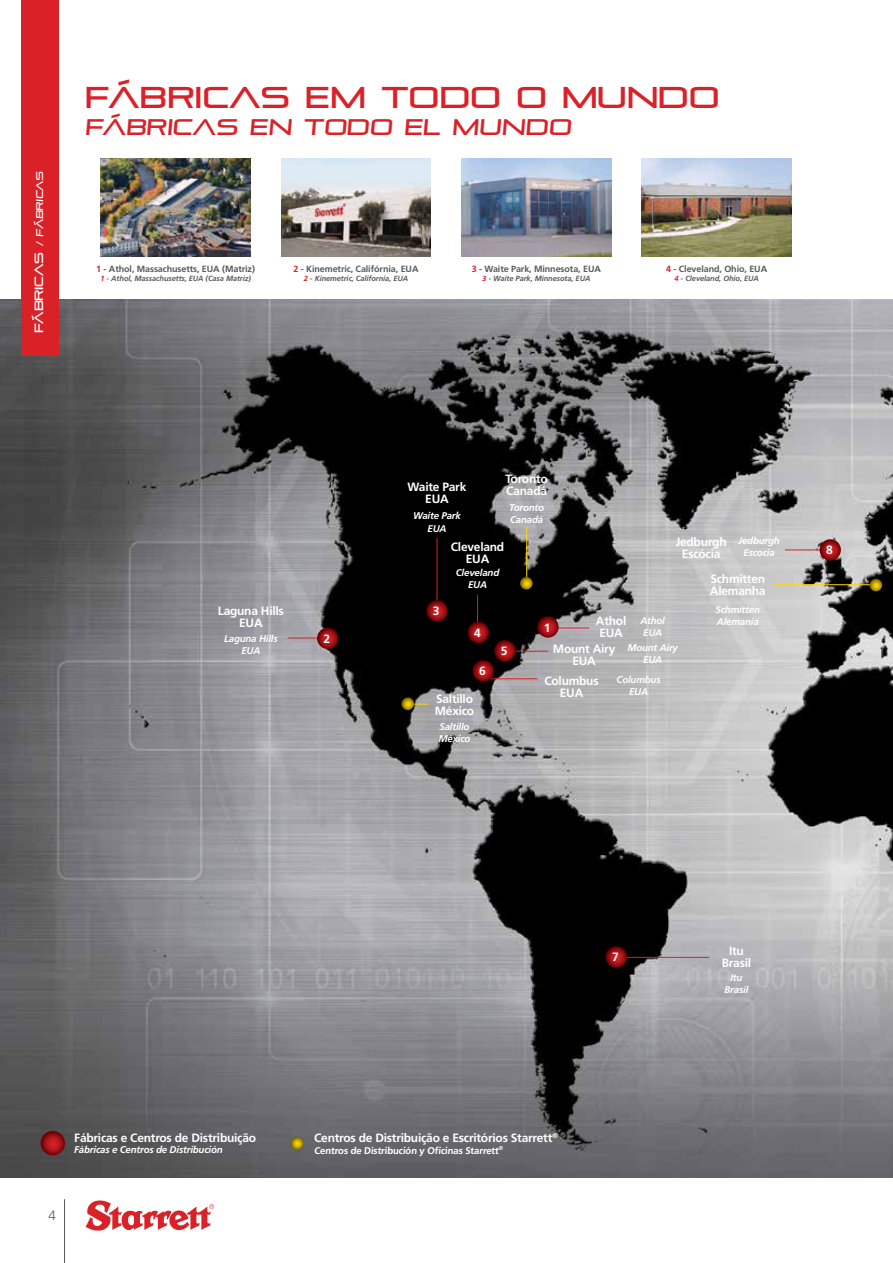
<style>
.page{position:relative;width:893px;height:1263px;background:#fff}
.page>*{position:absolute;margin:0;border:0;box-sizing:border-box;transform-origin:0 0}
.t1{font:30px "Pirulen";color:#da2128}
.t2{font:22.5px "Pirulen";color:#da2128}
.t3{font:300 13.5px "Frutiger LT Std";color:#58595b}
.t4{font:700 12px/12px "Frutiger LT Std";letter-spacing:-.02em;color:#fff;text-align:center}
.t5{font:italic 700 9.75px/12px "Frutiger LT Std";letter-spacing:-.02em;color:#fff;text-align:center}
.t6{font:700 9.75px "Frutiger LT Std";color:#fff}
.t7{font:9.75px "Pirulen";color:#fff}
.t8{font:700 9px "Frutiger LT Std";letter-spacing:-.01em;color:#58595b}
.t9{font:italic 700 7.5px "Frutiger LT Std";letter-spacing:-.01em;color:#58595b}
.s1{font-size:12px}
.s2{color:#da2128}
</style>
<div class="page">
<img style="left:0;top:300px;width:893px;height:878px">
<img style="left:101px;top:158px;width:149px;height:99px">
<img style="left:281px;top:158px;width:150px;height:99px">
<img style="left:462px;top:158px;width:149px;height:99px">
<img style="left:642px;top:158px;width:149px;height:99px">
<hr style="left:626px;top:957px;width:83px;height:1px;background:#da2128">
<hr style="left:785px;top:549px;width:45px;height:1px;background:#da2128">
<hr style="left:773px;top:584px;width:103px;height:1px;background:#ffd800">
<svg style="left:291px;top:1137px;width:12px;height:12px"></svg>
<svg style="left:41px;top:1131px;width:24px;height:24px"></svg>
<svg style="left:820px;top:539px;width:21px;height:22px"></svg>
<svg style="left:606px;top:946px;width:21px;height:22px"></svg>
<svg style="left:870px;top:579px;width:12px;height:12px"></svg>
<hr style="left:526px;top:527px;width:1px;height:50px;background:#ffd800">
<hr style="left:437px;top:538px;width:1px;height:62px;background:#da2128">
<hr style="left:548px;top:628px;width:41px;height:1px;background:#da2128">
<hr style="left:477px;top:594px;width:1px;height:39px;background:#da2128">
<svg style="left:288px;top:638px;width:29px;height:1px"></svg>
<hr style="left:516px;top:651px;width:32px;height:1px;background:#da2128">
<hr style="left:479px;top:678px;width:58px;height:1px;background:#da2128">
<svg style="left:537px;top:616px;width:22px;height:22px"></svg>
<svg style="left:494px;top:640px;width:22px;height:21px"></svg>
<svg style="left:473px;top:660px;width:21px;height:21px"></svg>
<svg style="left:468px;top:622px;width:21px;height:21px"></svg>
<svg style="left:426px;top:600px;width:22px;height:22px"></svg>
<svg style="left:317px;top:628px;width:21px;height:21px"></svg>
<svg style="left:402px;top:697px;width:27px;height:13px"></svg>
<svg style="left:520px;top:577px;width:13px;height:12px"></svg>
<div style="left:22px;top:0;width:37px;height:356px;background:#da2128"></div>
<hr style="left:64px;top:1199px;width:1px;height:64px;background:#58595b">
<svg style="left:86px;top:1200px;width:128px;height:31px"></svg>
<p class="t7" style="left:34px;top:333px;width:164px;rotate:-90deg"><span class="s1">FÁBRICAS</span> / FÁBRICAS</p>
<h1 class="t1" style="left:85px;top:79px;width:636px">FÁBRICAS EM TODO O MUNDO</h1>
<h2 class="t2" style="left:85px;top:113px;width:491px">FÁBRICAS EN TODO EL MUNDO</h2>
<p class="t8" style="left:96px;top:263px;width:160px"><span class="s2">1</span> - Athol, Massachusetts, EUA (Matriz)</p>
<p class="t9" style="left:100px;top:274px;width:152px"><span class="s2">1</span> - Athol, Massachusetts, EUA (Casa Matriz)</p>
<p class="t8" style="left:293px;top:263px;width:127px"><span class="s2">2</span> - Kinemetric, Califórnia, EUA</p>
<p class="t9" style="left:304px;top:274px;width:106px"><span class="s2">2</span> - Kinemetric, California, EUA</p>
<p class="t8" style="left:472px;top:263px;width:131px"><span class="s2">3</span> - Waite Park, Minnesota, EUA</p>
<p class="t9" style="left:482px;top:274px;width:110px"><span class="s2">3</span> - Waite Park, Minnesota, EUA</p>
<p class="t8" style="left:666px;top:263px;width:102px"><span class="s2">4</span> - Cleveland, Ohio, EUA</p>
<p class="t9" style="left:674px;top:274px;width:86px"><span class="s2">4</span> - Cleveland, Ohio, EUA</p>
<p class="t4" style="left:218px;top:605px;width:68px">Laguna Hills<br>EUA</p>
<p class="t5" style="left:224px;top:633px;width:55px">Laguna Hills<br>EUA</p>
<p class="t4" style="left:323px;top:633px;width:8px">2</p>
<p class="t4" style="left:408px;top:481px;width:60px">Waite Park<br>EUA</p>
<p class="t5" style="left:413px;top:510px;width:49px">Waite Park<br>EUA</p>
<p class="t4" style="left:506px;top:473px;width:44px;text-align:left">Toronto<br>Canadá</p>
<p class="t5" style="left:509px;top:501px;width:36px;text-align:left">Toronto<br>Canadá</p>
<p class="t4" style="left:451px;top:541px;width:55px">Cleveland<br>EUA</p>
<p class="t5" style="left:456px;top:566px;width:45px">Cleveland<br>EUA</p>
<p class="t5" style="left:738px;top:534px;width:43px">Jedburgh<br>Escocia</p>
<p class="t4" style="left:676px;top:536px;width:52px">Jedburgh<br>Escócia</p>
<p class="t4" style="left:710px;top:573px;width:57px;text-align:left">Schmitten<br>Alemanha</p>
<p class="t4" style="left:433px;top:605px;width:8px">3</p>
<p class="t4" style="left:474px;top:627px;width:8px">4</p>
<p class="t4" style="left:479px;top:665px;width:8px">6</p>
<p class="t4" style="left:435px;top:693px;width:41px;text-align:left">Saltillo<br>México</p>
<p class="t5" style="left:438px;top:721px;width:34px;text-align:left">Saltillo<br>México</p>
<p class="t4" style="left:501px;top:645px;width:8px">5</p>
<p class="t5" style="left:640px;top:614px;width:26px;text-align:left">Athol<br>EUA</p>
<p class="t4" style="left:596px;top:615px;width:32px;text-align:left">Athol<br>EUA</p>
<p class="t4" style="left:553px;top:643px;width:64px">Mount Airy<br>EUA</p>
<p class="t4" style="left:544px;top:674px;width:56px">Columbus<br>EUA</p>
<p class="t4" style="left:544px;top:621px;width:8px">1</p>
<p class="t5" style="left:627px;top:642px;width:52px">Mount Airy<br>EUA</p>
<p class="t5" style="left:617px;top:674px;width:46px">Columbus<br>EUA</p>
<p class="t5" style="left:716px;top:603px;width:46px;text-align:left">Schmitten<br>Alemania</p>
<p class="t4" style="left:826px;top:544px;width:8px">8</p>
<p class="t4" style="left:612px;top:951px;width:8px">7</p>
<p class="t4" style="left:74px;top:1131px;width:183px">Fábricas e Centros de Distribuição</p>
<p class="t5" style="left:74px;top:1144px;width:150px">Fábricas e Centros de Distribución</p>
<p class="t3" style="left:48px;top:1208px;width:9px">4</p>
<p class="t4" style="left:314px;top:1132px;width:246px">Centros de Distribuição e Escritórios Starrett<sup>®</sup></p>
<p class="t6" style="left:314px;top:1144px;width:191px">Centros de Distribución y Oficinas Starrett<sup>®</sup></p>
<p class="t4" style="left:722px;top:945px;width:31px">Itu<br>Brasil</p>
<p class="t5" style="left:724px;top:972px;width:25px">Itu<br>Brasil</p>
</div>
